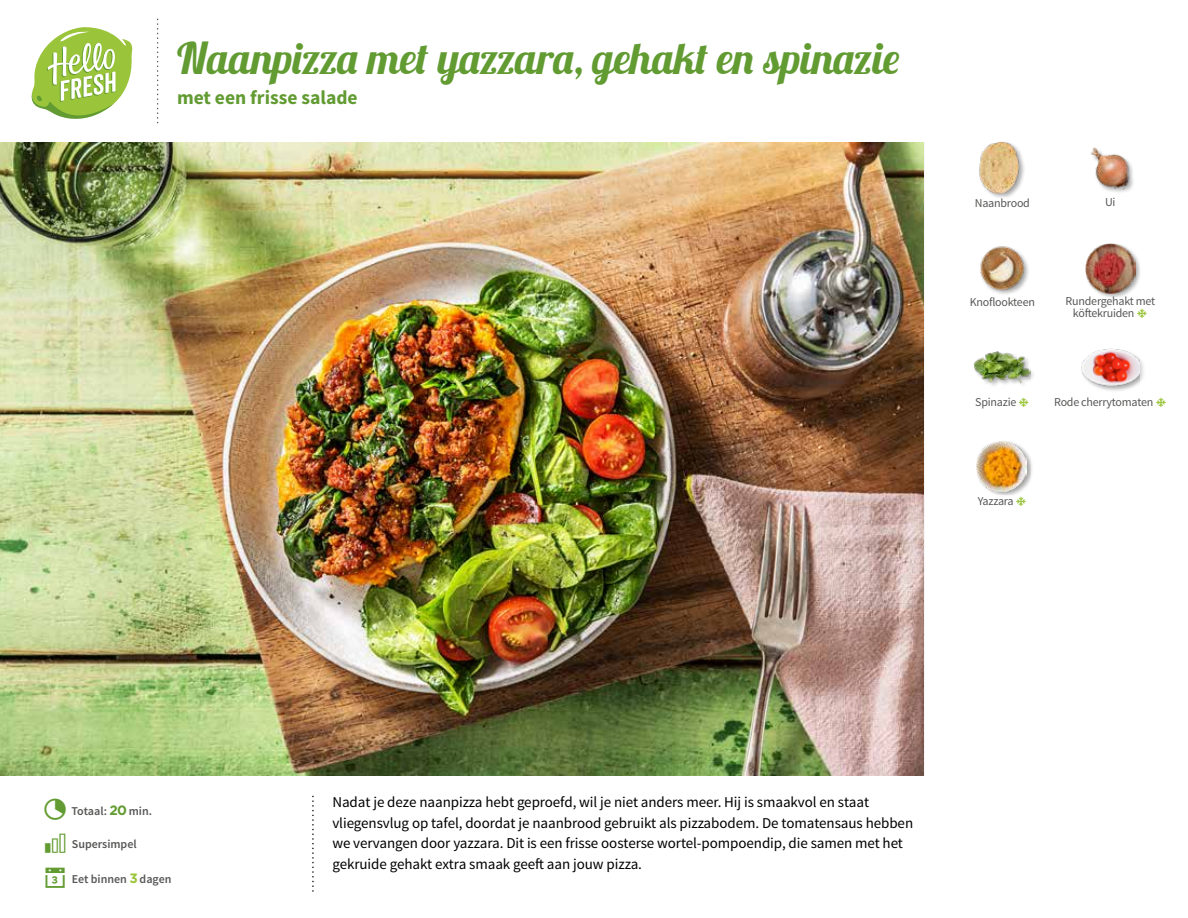
<style>
.page{position:relative;width:1188px;height:918px;background:#fff}
.page>*{position:absolute;margin:0;border:0;box-sizing:border-box;transform-origin:0 0}
.t1{font:43.5px "Lobster 1.3";color:#619b31}
.t2{font:25.5px "hellofresh icon font";color:#619b31}
.t3{font:700 19.5px "Source Sans Pro";color:#619b31}
.t4{font:15px/20.5px "Source Sans Pro";letter-spacing:-.005em;color:#000}
.t5{font:12px/12px "Source Sans Pro";letter-spacing:-.02em;color:#575756}
.t6{font:600 12px "Source Sans Pro";color:#575756}
.s1{color:#619b31}
.s2{font-family:"Gotham";font-weight:700;font-size:13.5px;color:#619b31}
.s3{font-family:"Gotham";font-weight:700;font-size:13.5px;color:#9ac43a}
</style>
<div class="page">
<svg style="left:31px;top:27px;width:102px;height:92px"></svg>
<img style="left:0;top:142px;width:924px;height:634px">
<img style="left:1090px;top:147px;width:43px;height:45px">
<div style="left:1080px;top:348px;width:66px;height:45px;background:#000;opacity:.2"></div>
<div style="left:1082px;top:348px;width:57px;height:45px;background:#fff"></div>
<img style="left:1082px;top:348px;width:57px;height:43px">
<div style="left:1085px;top:242px;width:57px;height:58px;background:#000;opacity:.2"></div>
<div style="left:1085px;top:242px;width:54px;height:55px;background:#000;opacity:.2"></div>
<img style="left:1085px;top:243px;width:50px;height:50px">
<div style="left:978px;top:141px;width:48px;height:57px;background:#000;opacity:.2"></div>
<img style="left:978px;top:142px;width:46px;height:51px">
<img style="left:973px;top:351px;width:57px;height:35px">
<div style="left:976px;top:440px;width:55px;height:55px;background:#000;opacity:.2"></div>
<img style="left:977px;top:441px;width:50px;height:50px">
<img style="left:980px;top:246px;width:49px;height:48px">
<h1 class="t1" style="left:177px;top:31px;width:724px">Naanpizza met yazzara, gehakt en spinazie</h1>
<h3 class="t3" style="left:177px;top:85px;width:182px">met een frisse salade</h3>
<p class="t5" style="left:975px;top:197px;width:57px">Naanbrood</p>
<p class="t5" style="left:1105px;top:197px;width:12px">Ui</p>
<p class="t5" style="left:970px;top:296px;width:67px">Knoflookteen</p>
<p class="t5" style="left:1073px;top:296px;width:84px;text-indent:-7px">Rundergehakt met köftekruiden</p>
<p class="t5" style="left:975px;top:396px;width:43px">Spinazie</p>
<p class="t5" style="left:1054px;top:396px;width:101px">Rode cherrytomaten</p>
<p class="t5" style="left:978px;top:495px;width:37px">Yazzara</p>
<p class="t6" style="left:43px;top:803px;width:111px"><span class="s1">✔</span> Totaal: <span class="s2">20</span> min.</p>
<p class="t6" style="left:72px;top:837px;width:66px">Supersimpel</p>
<p class="t6" style="left:72px;top:871px;width:101px">Eet binnen <span class="s3">3</span> dagen</p>
<h2 class="t2" style="left:43px;top:866px;width:27px">▪</h2>
<p class="t4" style="left:332px;top:792px;width:582px">Nadat je deze naanpizza hebt geproefd, wil je niet anders meer. Hij is smaakvol en staat vliegensvlug op tafel, doordat je naanbrood gebruikt als pizzabodem. De tomatensaus hebben we vervangen door yazzara. Dit is een frisse oosterse wortel-pompoendip, die samen met het gekruide gehakt extra smaak geeft aan jouw pizza.</p>
</div>
